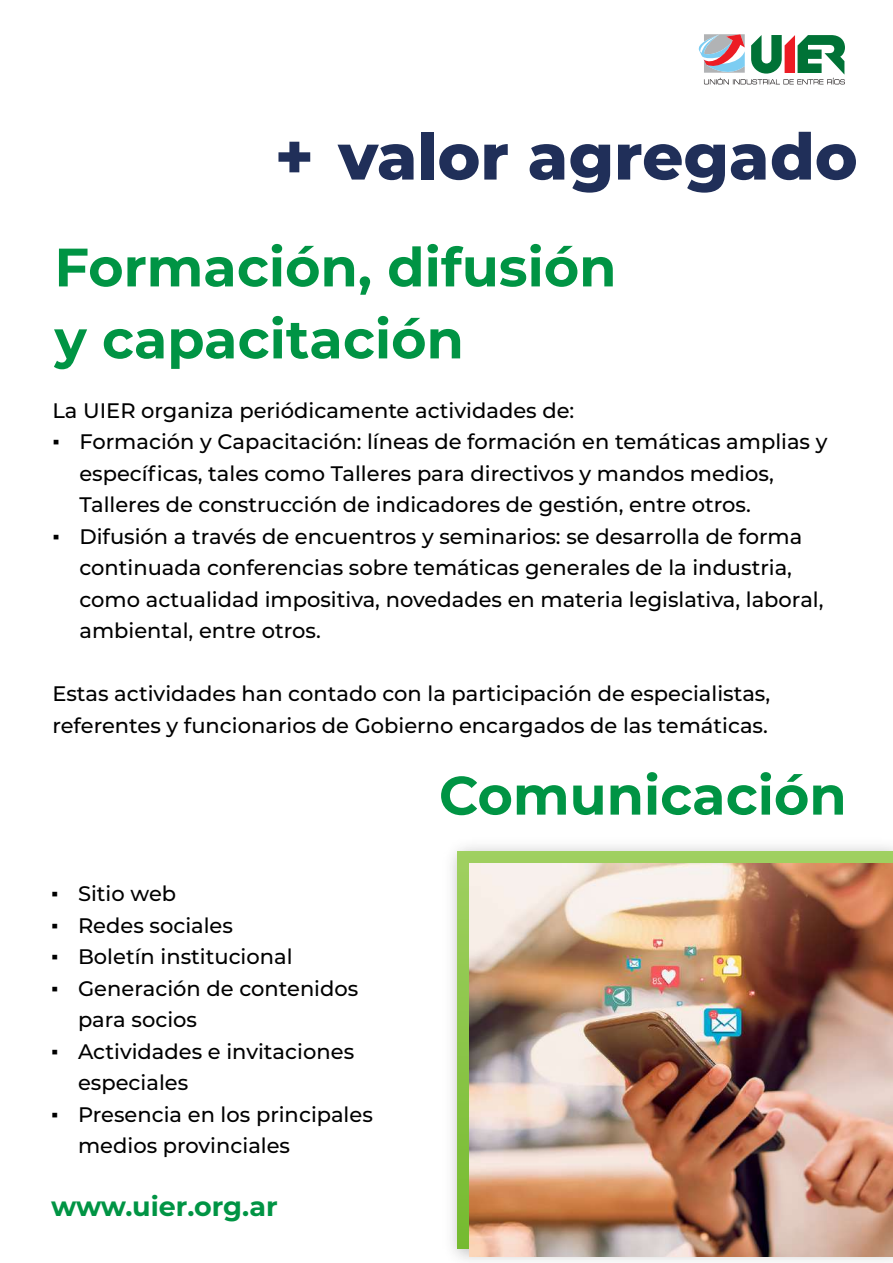
<style>
.page{position:relative;width:893px;height:1263px;background:#fff}
.page>*{position:absolute;margin:0;border:0;box-sizing:border-box;transform-origin:0 0}
.t1{font:800 64.35px "Montserrat";color:#202f59}
.t2{font:700 54px/72px "Montserrat";color:#009444}
.t3{font:700 27px "Montserrat";color:#009444}
.t4{font:500 21px/31.5px "Montserrat";color:#000}
.s1{font-family:"Times New Roman";font-weight:400}
</style>
<div class="page">
<svg style="left:698px;top:34px;width:147px;height:50px"></svg>
<img style="left:452px;top:846px;width:441px;height:414px">
<svg style="left:458px;top:851px;width:435px;height:398px;background:#98ca58"></svg>
<img style="left:469px;top:864px;width:424px;height:392px">
<h1 class="t1" style="left:275px;top:110px;width:584px">+ valor agregado</h1>
<h2 class="t2" style="left:54px;top:229px;width:563px">Formación, difusión y capacitación</h2>
<p class="t4" style="left:52px;top:393px;width:523px">La UIER organiza periódicamente actividades de:</p>
<p class="t4" style="left:79px;top:425px;width:750px;text-indent:-27px"><span class="s1">▪</span> Formación y Capacitación: líneas de formación en temáticas amplias y específicas, tales como Talleres para directivos y mandos medios,<br>Talleres de construcción de indicadores de gestión, entre otros.</p>
<p class="t4" style="left:79px;top:519px;width:746px;text-indent:-27px"><span class="s1">▪</span> Difusión a través de encuentros y seminarios: se desarrolla de forma continuada conferencias sobre temáticas generales de la industria, como actualidad impositiva, novedades en materia legislativa, laboral, ambiental, entre otros.</p>
<p class="t4" style="left:52px;top:677px;width:719px">Estas actividades han contado con la participación de especialistas, referentes y funcionarios de Gobierno encargados de las temáticas.</p>
<h2 class="t2" style="left:439px;top:757px;width:409px">Comunicación</h2>
<p class="t4" style="left:51px;top:877px;width:127px"><span class="s1">▪</span> Sitio web</p>
<p class="t4" style="left:51px;top:908px;width:183px"><span class="s1">▪</span> Redes sociales</p>
<p class="t4" style="left:51px;top:940px;width:243px"><span class="s1">▪</span> Boletín institucional</p>
<p class="t4" style="left:78px;top:971px;width:282px;text-indent:-27px"><span class="s1">▪</span> Generación de contenidos para socios</p>
<p class="t4" style="left:78px;top:1034px;width:278px;text-indent:-27px"><span class="s1">▪</span> Actividades e invitaciones especiales</p>
<p class="t4" style="left:78px;top:1097px;width:296px;text-indent:-27px"><span class="s1">▪</span> Presencia en los principales medios provinciales</p>
<p class="t3" style="left:51px;top:1187px;width:228px">www.uier.org.ar</p>
</div>
